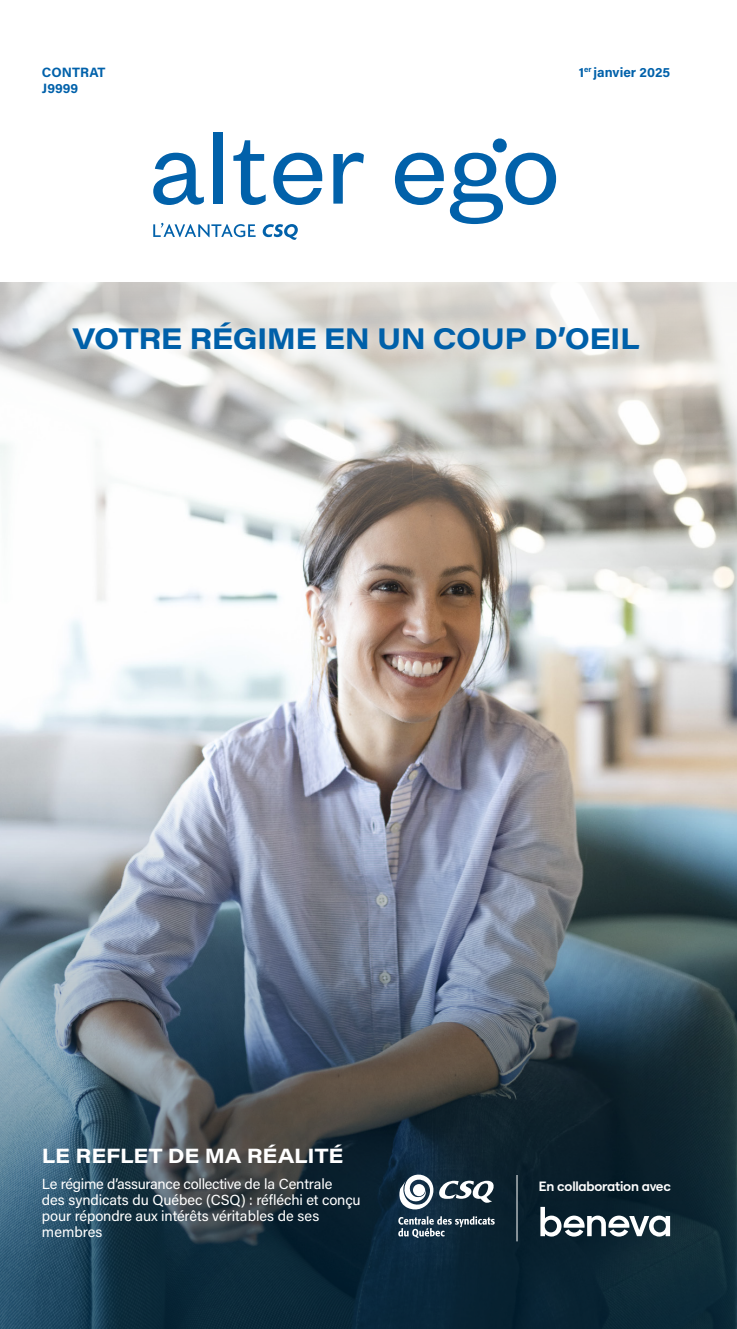
<style>
.page{position:relative;width:737px;height:1329px;background:#fff}
.page>*{position:absolute;margin:0;border:0;box-sizing:border-box;transform-origin:0 0}
.t1{font:700 29.25px "Acumin Pro Wide";letter-spacing:-.02em;color:#0060a9}
.t2{font:700 20.25px "Acumin Pro Wide";letter-spacing:-.005em;color:#fff}
.t3{font:14.62px/15.8px "Acumin Pro";letter-spacing:-.01em;color:#fff}
.t4{font:700 13.5px "Acumin Pro";color:#0161aa}
.t5{font:700 13.5px "Matter Beneva Semi";letter-spacing:-.02em;color:#fff}
</style>
<div class="page">
<img style="left:0;top:600px;width:737px;height:177px">
<img style="left:0;top:777px;width:737px;height:551px">
<svg style="left:0;top:282px;width:737px;height:318px"></svg>
<svg style="left:396px;top:1172px;width:98px;height:66px"></svg>
<svg style="left:60px;top:308px;width:592px;height:55px"></svg>
<svg style="left:153px;top:153px;width:51px;height:52px"></svg>
<div style="left:213px;top:132px;width:9px;height:72px;background:#0161aa"></div>
<svg style="left:233px;top:140px;width:32px;height:65px"></svg>
<svg style="left:333px;top:153px;width:31px;height:51px"></svg>
<svg style="left:450px;top:138px;width:106px;height:86px"></svg>
<svg style="left:273px;top:153px;width:49px;height:52px"></svg>
<svg style="left:395px;top:153px;width:49px;height:52px"></svg>
<svg style="left:153px;top:223px;width:102px;height:14px"></svg>
<svg style="left:263px;top:224px;width:35px;height:16px"></svg>
<hr style="left:516px;top:1174px;width:1px;height:67px;background:#fff">
<svg style="left:540px;top:1206px;width:130px;height:30px"></svg>
<p class="t4" style="left:42px;top:63px;width:65px">CONTRAT</p>
<p class="t4" style="left:42px;top:79px;width:38px">J9999</p>
<p class="t4" style="left:578px;top:63px;width:93px">1<sup>er</sup> janvier 2025</p>
<p class="t1" style="left:72px;top:317px;width:568px">VOTRE RÉGIME EN UN COUP D’OEIL</p>
<p class="t2" style="left:42px;top:1141px;width:303px">LE REFLET DE MA RÉALITÉ</p>
<p class="t3" style="left:42px;top:1175px;width:320px">Le régime d’assurance collective de la Centrale<br>des syndicats du Québec (CSQ) : réfléchi et conçu pour répondre aux intérêts véritables de ses membres</p>
<p class="t5" style="left:539px;top:1176px;width:133px">En collaboration avec</p>
</div>
